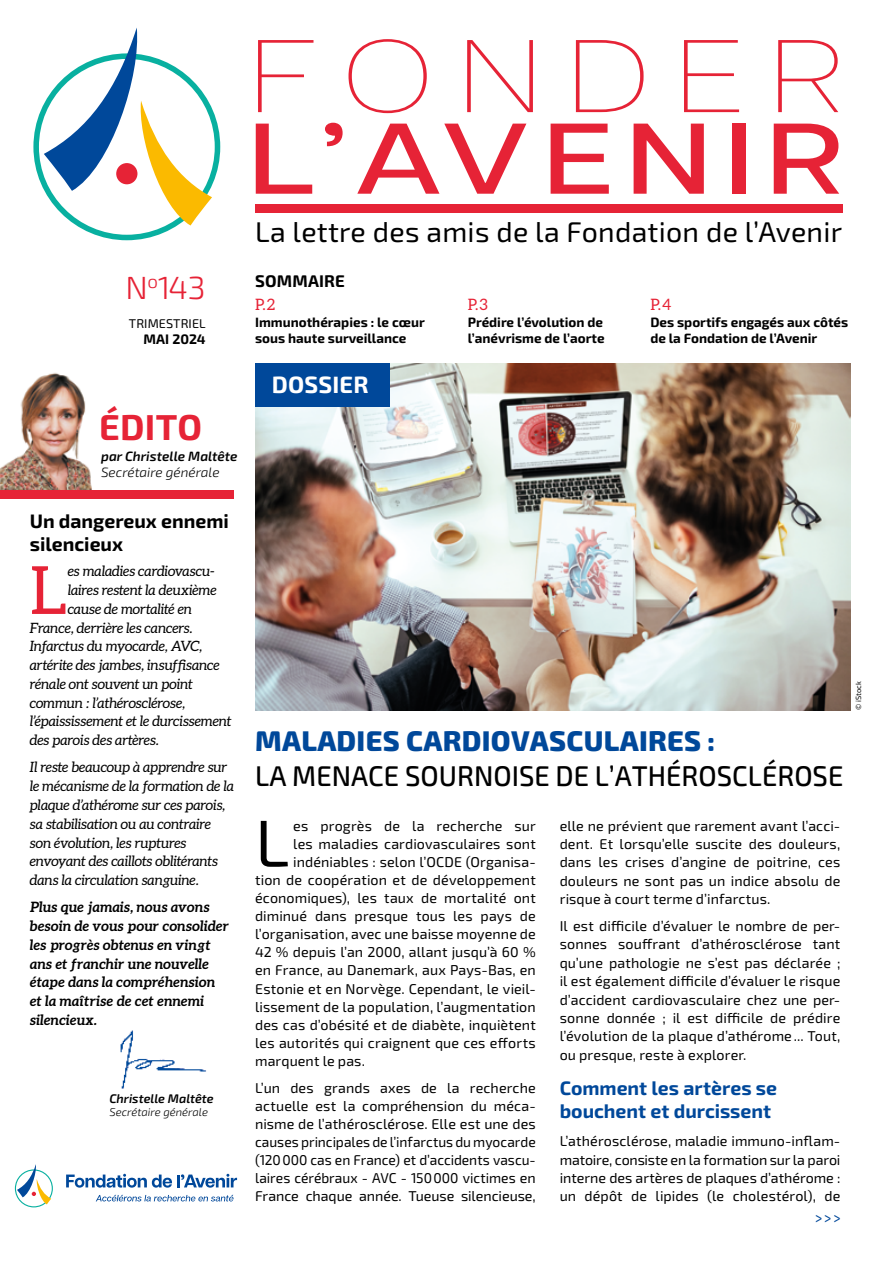
<style>
.page{position:relative;width:893px;height:1263px;background:#fff}
.page>*{position:absolute;margin:0;border:0;box-sizing:border-box;transform-origin:0 0}
.t1{font:100 102.9px "Articulat CF";letter-spacing:.205em;color:#e62336;scale:1.25 1}
.t2{font:500 100.2px "Articulat CF";letter-spacing:.11em;color:#e62336;scale:1.25 1}
.t3{font:66.6px "Aleo";color:#e62336}
.t4{font:66.45px "Exo 2.0";color:#000}
.t5{font:700 36px "Exo 2.0";letter-spacing:.01em;color:#e62336}
.t6{font:300 32.1px "Exo 2.0";color:#e62336}
.t7{font:28.5px "Exo 2.0";letter-spacing:.01em;color:#000}
.t8{font:500 28.5px "Exo 2.0";color:#000;scale:.96 1}
.t9{font:800 28.5px "Exo 2.0";letter-spacing:.01em;color:#00489a}
.t10{font:700 23.7px "Exo 2.0";letter-spacing:.01em;color:#fff}
.t11{font:700 19.5px/22.8px "Exo 2.0";color:#00489a}
.t12{font:700 19.5px/22.5px "Exo 2.0";color:#000}
.t13{font:18px "Exo 2.0";color:#00489a;scale:.75 1}
.t14{font:700 16.8px "Exo 2.0";letter-spacing:.01em;color:#000}
.t15{font:15.75px "Aleo";color:#e62336}
.t16{font:14.25px/18.3px "Exo 2.0";letter-spacing:.005em;color:#000;text-align:justify}
.t17{font:italic 14.25px/18.8px "Aleo";letter-spacing:-.01em;color:#000}
.t18{font:italic 700 14.25px/18.8px "Aleo";letter-spacing:.005em;color:#000}
.t19{font:700 13.8px "Exo 2.0";color:#000}
.t20{font:700 13.5px/16.5px "Exo 2.0";color:#000}
.t21{font:italic 600 13.5px "Exo 2.0";color:#000}
.t22{font:italic 300 13.5px "Exo 2.0";color:#000}
.t23{font:12.6px "Exo 2.0";letter-spacing:.005em;color:#000}
.t24{font:italic 600 12.45px "Exo 2.0";color:#000}
.t25{font:italic 300 11.25px "Exo 2.0";color:#000}
.t26{font:7.5px "Exo 2.0";letter-spacing:.015em;color:#000}
</style>
<div class="page">
<img style="left:255px;top:364px;width:595px;height:346px">
<svg style="left:15px;top:1164px;width:38px;height:43px"></svg>
<svg style="left:66px;top:1174px;width:171px;height:13px"></svg>
<svg style="left:96px;top:1195px;width:137px;height:6px"></svg>
<img style="left:120px;top:1030px;width:86px;height:59px">
<img style="left:0;top:372px;width:92px;height:118px">
<div style="left:255px;top:364px;width:135px;height:43px;background:#00489a"></div>
<div style="left:0;top:490px;width:234px;height:9px;background:#e62336"></div>
<div style="left:255px;top:204px;width:588px;height:8px;background:#e62336"></div>
<svg style="left:33px;top:28px;width:187px;height:212px"></svg>
<h3 class="t6" style="left:125px;top:269px;width:82px">N<sup>o</sup>143</h3>
<p class="t23" style="left:129px;top:316px;width:78px">TRIMESTRIEL</p>
<p class="t19" style="left:143px;top:331px;width:64px">MAI 2024</p>
<h3 class="t5" style="left:99px;top:406px;width:105px">ÉDITO</h3>
<p class="t21" style="left:101px;top:448px;width:138px">par Christelle Maltête</p>
<p class="t22" style="left:101px;top:465px;width:120px">Secrétaire générale</p>
<h3 class="t12" style="left:30px;top:510px;width:201px">Un dangereux ennemi silencieux</h3>
<h3 class="t3" style="left:30px;top:553px;width:39px">L</h3>
<p class="t17" style="left:68px;top:562px;width:149px">es maladies cardiovascu-</p>
<p class="t17" style="left:68px;top:581px;width:150px">laires restent la deuxième</p>
<p class="t17" style="left:68px;top:599px;width:126px">cause de mortalité en</p>
<p class="t17" style="left:30px;top:618px;width:164px">France, derrière les cancers.</p>
<p class="t17" style="left:30px;top:637px;width:174px">Infarctus du myocarde, AVC,</p>
<p class="t17" style="left:30px;top:656px;width:191px">artérite des jambes, insuffisance</p>
<p class="t17" style="left:30px;top:674px;width:165px">rénale ont souvent un point</p>
<p class="t17" style="left:30px;top:693px;width:157px">commun : l’athérosclérose,</p>
<p class="t17" style="left:30px;top:712px;width:203px">l’épaississement et le durcissement</p>
<p class="t17" style="left:30px;top:731px;width:131px">des parois des artères.</p>
<p class="t17" style="left:30px;top:758px;width:206px">Il reste beaucoup à apprendre sur le mécanisme de la formation de la plaque d’athérome sur ces parois, sa stabilisation ou au contraire son évolution, les ruptures envoyant des caillots oblitérants dans la circulation sanguine.</p>
<p class="t18" style="left:30px;top:897px;width:201px">Plus que jamais, nous avons besoin de vous pour consolider les progrès obtenus en vingt ans et franchir une nouvelle étape dans la compréhension et la maîtrise de cet ennemi silencieux.</p>
<p class="t24" style="left:109px;top:1091px;width:106px">Christelle Maltête</p>
<p class="t25" style="left:109px;top:1106px;width:100px">Secrétaire générale</p>
<h1 class="t1" style="left:250px;top:2px;width:476px">FONDER</h1>
<h2 class="t2" style="left:249px;top:86px;width:477px">L’AVENIR</h2>
<h3 class="t7" style="left:255px;top:215px;width:589px">La lettre des amis de la Fondation de l’Avenir</h3>
<p class="t14" style="left:255px;top:271px;width:91px">SOMMAIRE</p>
<p class="t15" style="left:255px;top:296px;width:22px">P.2</p>
<p class="t20" style="left:255px;top:314px;width:171px">Immunothérapies : le cœur sous haute surveillance</p>
<h3 class="t10" style="left:272px;top:370px;width:98px">DOSSIER</h3>
<p class="t15" style="left:468px;top:296px;width:22px">P.3</p>
<p class="t20" style="left:468px;top:314px;width:138px">Prédire l’évolution de l’anévrisme de l’aorte</p>
<p class="t15" style="left:650px;top:296px;width:22px">P.4</p>
<p class="t20" style="left:650px;top:314px;width:199px">Des sportifs engagés aux côtés de la Fondation de l’Avenir</p>
<h3 class="t9" style="left:255px;top:724px;width:461px">MALADIES CARDIOVASCULAIRES :</h3>
<h3 class="t8" style="left:255px;top:759px;width:614px">LA MENACE SOURNOISE DE L’ATHÉROSCLÉROSE</h3>
<h3 class="t4" style="left:255px;top:804px;width:36px">L</h3>
<p class="t16" style="left:293px;top:817px;width:244px">es progrès de la recherche sur</p>
<p class="t16" style="left:293px;top:835px;width:244px">les maladies cardiovasculaires sont</p>
<p class="t16" style="left:293px;top:853px;width:244px">indéniables : selon l’OCDE (Organisa-</p>
<p class="t16" style="left:255px;top:871px;width:282px">tion de coopération et de développement</p>
<p class="t16" style="left:255px;top:889px;width:282px">économiques), les taux de mortalité ont</p>
<p class="t16" style="left:255px;top:907px;width:282px">diminué dans presque tous les pays de</p>
<p class="t16" style="left:255px;top:925px;width:282px">l’organisation, avec une baisse moyenne de</p>
<p class="t16" style="left:255px;top:943px;width:282px">42 % depuis l’an 2000, allant jusqu’à 60 %</p>
<p class="t16" style="left:255px;top:961px;width:282px">en France, au Danemark, aux Pays-Bas, en</p>
<p class="t16" style="left:255px;top:980px;width:282px">Estonie et en Norvège. Cependant, le vieil-</p>
<p class="t16" style="left:255px;top:998px;width:282px">lissement de la population, l’augmentation</p>
<p class="t16" style="left:255px;top:1016px;width:282px">des cas d’obésité et de diabète, inquiètent</p>
<p class="t16" style="left:255px;top:1034px;width:282px">les autorités qui craignent que ces efforts</p>
<p class="t16" style="left:255px;top:1052px;width:111px">marquent le pas.</p>
<p class="t16" style="left:255px;top:1079px;width:282px">L’un des grands axes de la recherche actuelle est la compréhension du méca&shy;nisme de l’athérosclérose. Elle est une des causes principales de l’infarctus du myocarde (120000 cas en France) et d’accidents vascu&shy;laires cérébraux - AVC - 150000 victimes en France chaque année. Tueuse silencieuse,</p>
<p class="t16" style="left:560px;top:817px;width:282px">elle ne prévient que rarement avant l’acci&shy;dent. Et lorsqu’elle suscite des douleurs, dans les crises d’angine de poitrine, ces douleurs ne sont pas un indice absolu de risque à court terme d’infarctus.</p>
<p class="t16" style="left:560px;top:917px;width:282px">Il est difficile d’évaluer le nombre de per&shy;sonnes souffrant d’athérosclérose tant qu’une pathologie ne s’est pas déclarée ; il est également difficile d’évaluer le risque d’accident cardiovasculaire chez une per&shy;sonne donnée ; il est difficile de prédire l’évolution de la plaque d’athérome... Tout, ou presque, reste à explorer.</p>
<h3 class="t11" style="left:560px;top:1077px;width:219px">Comment les artères se bouchent et durcissent</h3>
<p class="t16" style="left:560px;top:1132px;width:282px">L’athérosclérose, maladie immuno-inflam&shy;matoire, consiste en la formation sur la paroi interne des artères de plaques d’athérome : un dépôt de lipides (le cholestérol), de</p>
<p class="t13" style="left:815px;top:1207px;width:36px">&gt;&gt;&gt;</p>
<p class="t26" style="left:854px;top:710px;width:30px;rotate:-90deg">© iStock</p>
</div>
